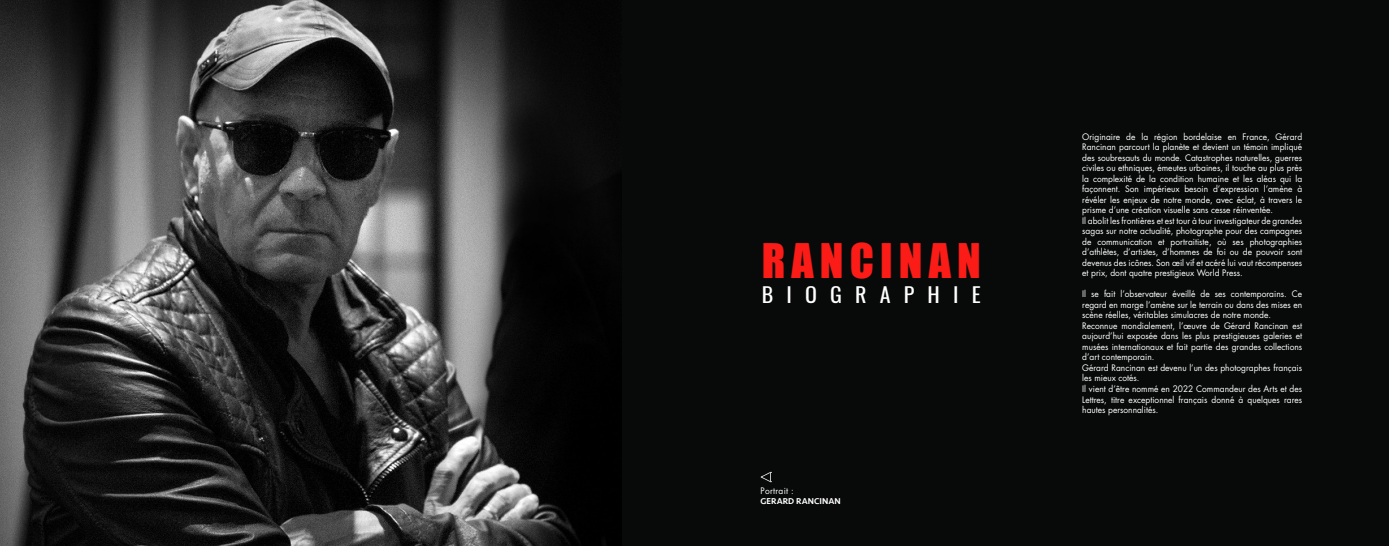
<style>
.page{position:relative;width:1389px;height:546px;background:#080a09}
.page>*{position:absolute;margin:0;border:0;box-sizing:border-box;transform-origin:0 0}
.t1{font:43.84px "Impact";letter-spacing:.14em;color:#fb1b17}
.t2{font:20.21px "Oswald";letter-spacing:.6em;color:#fff;scale:1.09 1}
.t3{font:8.75px/10.5px "Futura";color:#fff;text-align:justify;scale:.96 1}
.t4{font:500 8.75px "Seravek";color:#fff}
.t5{font:8.75px "Futura";letter-spacing:.03em;color:#fff;scale:.96 1}
</style>
<div class="page">
<img style="left:0;top:0;width:575px;height:546px">
<svg style="left:761px;top:472px;width:10px;height:10px"></svg>
<p class="t1" style="left:762px;top:227px;width:221px">RANCINAN</p>
<p class="t2" style="left:762px;top:280px;width:203px">BIOGRAPHIE</p>
<p class="t5" style="left:761px;top:484px;width:36px">Portrait :</p>
<p class="t4" style="left:761px;top:496px;width:82px">GERARD RANCINAN</p>
<p class="t3" style="left:1082px;top:131px;width:231px">Originaire de la région bordelaise en France, Gérard Rancinan parcourt la planète et devient un témoin impliqué des soubresauts du monde. Catastrophes naturelles, guerres civiles ou ethniques, émeutes urbaines, il touche au plus près la complexité de la condition humaine et les aléas qui la façonnent. Son impérieux besoin d’expression l’amène à révéler les enjeux de notre monde, avec éclat, à travers le prisme d’une création visuelle sans cesse réinventée.</p>
<p class="t3" style="left:1082px;top:215px;width:231px">Il abolit les frontières et est tour à tour investigateur de grandes sagas sur notre actualité, photographe pour des campagnes de communication et portraitiste, où ses photographies d’athlètes, d’artistes, d’hommes de foi ou de pouvoir sont devenus des icônes. Son œil vif et acéré lui vaut récompenses et prix, dont quatre prestigieux World Press.</p>
<p class="t3" style="left:1082px;top:289px;width:231px">Il se fait l’observateur éveillé de ses contemporains. Ce regard en marge l’amène sur le terrain ou dans des mises en scène réelles, véritables simulacres de notre monde.</p>
<p class="t3" style="left:1082px;top:320px;width:231px">Reconnue mondialement, l’œuvre de Gérard Rancinan est aujourd’hui exposée dans les plus prestigieuses galeries et musées internationaux et fait partie des grandes collections d’art contemporain.</p>
<p class="t3" style="left:1082px;top:362px;width:231px">Gérard Rancinan est devenu l’un des photographes français les mieux cotés.</p>
<p class="t3" style="left:1082px;top:383px;width:231px">Il vient d’être nommé en 2022 Commandeur des Arts et des Lettres, titre exceptionnel français donné à quelques rares hautes personnalités.</p>
</div>
